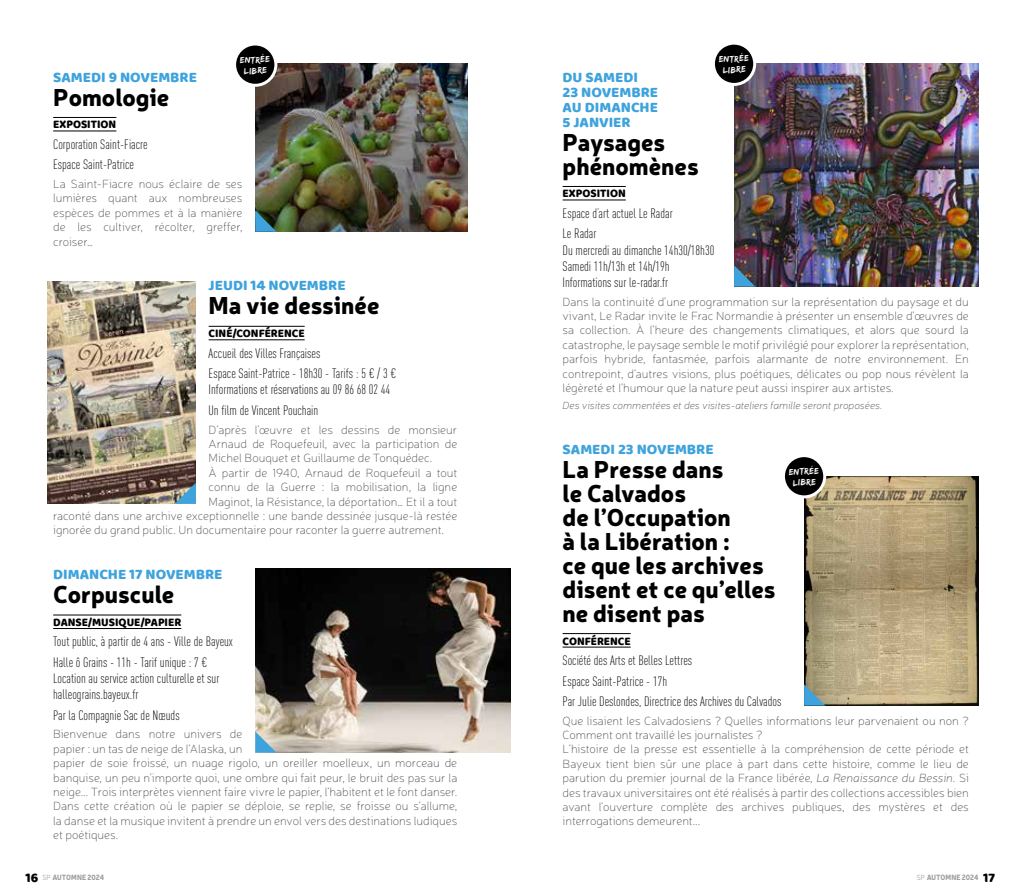
<style>
.page{position:relative;width:1021px;height:893px;background:#fff}
.page>*{position:absolute;margin:0;border:0;box-sizing:border-box;transform-origin:0 0}
.t1{font:900 24px/24px "Neris";color:#000}
.t2{font:15px/15px "Baloo Bhaina";color:#3ea3dc}
.t3{font:300 13.5px/20.4px "DIN Cond";color:#000}
.t4{font:100 12px/14.4px "Neris";color:#575756;text-align:justify}
.t5{font:12px "Baloo Bhaina";color:#000;scale:.95 1}
.t6{font:italic 100 10.5px "Neris";color:#575756}
.t7{font:9px/10.8px "Edo SZ";color:#fff;text-align:center}
.t8{font:900 7.5px "Neris";color:#9d9d9c;scale:.9 1}
.s1{font-style:italic}
.s2{font-family:"Baloo Bhaina";font-weight:400;font-size:13.5px;color:#000}
.s3{font-weight:300}
</style>
<div class="page">
<hr style="left:562px;top:186px;width:64px;height:1px;background:#000">
<hr style="left:562px;top:200px;width:64px;height:1px;background:#000">
<hr style="left:562px;top:633px;width:68px;height:1px;background:#000">
<hr style="left:562px;top:647px;width:68px;height:1px;background:#000">
<hr style="left:53px;top:117px;width:63px;height:1px;background:#000">
<hr style="left:53px;top:131px;width:63px;height:1px;background:#000">
<hr style="left:209px;top:326px;width:96px;height:1px;background:#000">
<hr style="left:209px;top:339px;width:96px;height:1px;background:#000">
<hr style="left:53px;top:615px;width:128px;height:1px;background:#000">
<hr style="left:53px;top:628px;width:128px;height:1px;background:#000">
<img style="left:255px;top:64px;width:213px;height:168px">
<img style="left:734px;top:64px;width:244px;height:223px">
<img style="left:804px;top:476px;width:174px;height:230px">
<img style="left:48px;top:281px;width:148px;height:223px">
<img style="left:255px;top:569px;width:255px;height:184px">
<div style="left:234px;top:44px;width:42px;height:41px;background:#000;border-radius:50%"></div>
<div style="left:233px;top:43px;width:44px;height:44px;border:3px solid #fff;border-radius:50%"></div>
<div style="left:713px;top:43px;width:41px;height:41px;background:#000;border-radius:50%"></div>
<div style="left:712px;top:42px;width:44px;height:44px;border:3px solid #fff;border-radius:50%"></div>
<div style="left:783px;top:456px;width:41px;height:41px;background:#000;border-radius:50%"></div>
<div style="left:782px;top:454px;width:44px;height:44px;border:3px solid #fff;border-radius:50%"></div>
<svg style="left:175px;top:483px;width:21px;height:21px"></svg>
<svg style="left:255px;top:210px;width:21px;height:22px"></svg>
<svg style="left:734px;top:265px;width:21px;height:22px"></svg>
<svg style="left:804px;top:684px;width:21px;height:22px"></svg>
<svg style="left:255px;top:731px;width:21px;height:22px"></svg>
<p class="t7" style="left:240px;top:55px;width:31px;rotate:-3deg">entrée libre</p>
<p class="t7" style="left:718px;top:54px;width:31px;rotate:-3deg">entrée libre</p>
<p class="t2" style="left:53px;top:69px;width:145px">SAMEDI 9 NOVEMBRE</p>
<h1 class="t1" style="left:53px;top:83px;width:118px">Pomologie</h1>
<p class="t5" style="left:53px;top:117px;width:68px">EXPOSITION</p>
<p class="t3" style="left:53px;top:134px;width:96px">Corporation Saint-Fiacre<br>Espace Saint-Patrice</p>
<p class="t4" style="left:53px;top:176px;width:191px">La Saint-Fiacre nous éclaire de ses lumières quant aux nombreuses espèces de pommes et à la manière de les cultiver, récolter, greffer, croiser…</p>
<p class="t2" style="left:209px;top:278px;width:138px">JEUDI 14 NOVEMBRE</p>
<h1 class="t1" style="left:209px;top:292px;width:172px">Ma vie dessinée</h1>
<p class="t5" style="left:209px;top:326px;width:103px">CINÉ/CONFÉRENCE</p>
<p class="t3" style="left:209px;top:343px;width:189px">Accueil des Villes Françaises<br>Espace Saint-Patrice - 18h30 - Tarifs : 5 € / 3 €</p>
<p class="t3" style="left:209px;top:379px;width:183px">Informations et réservations au 09 86 68 02 44<br>Un film de Vincent Pouchain</p>
<p class="t4" style="left:209px;top:422px;width:250px">D’après l’œuvre et les dessins de monsieur</p>
<p class="t4" style="left:209px;top:436px;width:250px">Arnaud de Roquefeuil, avec la participation de</p>
<p class="t4" style="left:209px;top:451px;width:225px">Michel Bouquet et Guillaume de Tonquédec.</p>
<p class="t4" style="left:209px;top:465px;width:250px">À partir de 1940, Arnaud de Roquefeuil a tout</p>
<p class="t4" style="left:209px;top:479px;width:250px">connu de la Guerre : la mobilisation, la ligne</p>
<p class="t4" style="left:209px;top:494px;width:250px">Maginot, la Résistance, la déportation… Et il a tout</p>
<p class="t4" style="left:53px;top:508px;width:405px">raconté dans une archive exceptionnelle : une bande dessinée jusque-là restée</p>
<p class="t4" style="left:53px;top:523px;width:392px">ignorée du grand public. Un documentaire pour raconter la guerre autrement.</p>
<p class="t2" style="left:53px;top:566px;width:171px">DIMANCHE 17 NOVEMBRE</p>
<h1 class="t1" style="left:53px;top:581px;width:123px">Corpuscule</h1>
<p class="t5" style="left:53px;top:615px;width:136px">DANSE/MUSIQUE/PAPIER</p>
<p class="t3" style="left:53px;top:631px;width:181px">Tout public, à partir de 4 ans - Ville de Bayeux<br>Halle ô Grains - 11h - Tarif unique : 7 €</p>
<p class="t3" style="left:53px;top:670px;width:168px;line-height:16.2px">Location au service action culturelle et sur halleograins.bayeux.fr</p>
<p class="t3" style="left:53px;top:705px;width:128px">Par la Compagnie Sac de Nœuds</p>
<p class="t4" style="left:53px;top:727px;width:405px;text-align:left">Bienvenue dans notre univers de<br>papier : un tas de neige de l’Alaska, un<br>papier de soie froissé, un nuage rigolo, un oreiller moelleux, un morceau de banquise, un peu n’importe quoi, une ombre qui fait peur, le bruit des pas sur la neige... Trois interprètes viennent faire vivre le papier, l’habitent et le font danser.<br>Dans cette création où le papier se déploie, se replie, se froisse ou s’allume, la danse et la musique invitent à prendre un envol vers des destinations ludiques et poétiques.</p>
<p class="t2" style="left:562px;top:69px;width:97px">DU SAMEDI<br>23 NOVEMBRE<br>AU DIMANCHE<br>5 JANVIER</p>
<h1 class="t1" style="left:562px;top:128px;width:138px">Paysages phénomènes</h1>
<p class="t5" style="left:562px;top:186px;width:68px">EXPOSITION</p>
<p class="t3" style="left:562px;top:203px;width:112px">Espace d’art actuel Le Radar<br>Le Radar</p>
<p class="t3" style="left:562px;top:242px;width:153px;line-height:16.2px">Du mercredi au dimanche 14h30/18h30<br>Samedi 11h/13h et 14h/19h<br>Informations sur le-radar.fr</p>
<p class="t4" style="left:562px;top:294px;width:408px">Dans la continuité d’une programmation sur la représentation du paysage et du vivant, Le Radar invite le Frac Normandie à présenter un ensemble d’œuvres de sa collection. À l’heure des changements climatiques, et alors que sourd la catastrophe, le paysage semble le motif privilégié pour explorer la représentation, parfois hybride, fantasmée, parfois alarmante de notre environnement. En contrepoint, d’autres visions, plus poétiques, délicates ou pop nous révèlent la légèreté et l’humour que la nature peut aussi inspirer aux artistes.</p>
<p class="t6" style="left:562px;top:399px;width:321px">Des visites commentées et des visites-ateliers famille seront proposées.</p>
<p class="t2" style="left:562px;top:441px;width:152px">SAMEDI 23 NOVEMBRE</p>
<h1 class="t1" style="left:562px;top:456px;width:214px">La Presse dans<br>le Calvados<br>de l’Occupation<br>à la Libération :<br>ce que les archives disent et ce qu’elles ne disent pas</h1>
<p class="t5" style="left:562px;top:633px;width:73px">CONFÉRENCE</p>
<p class="t3" style="left:562px;top:650px;width:220px">Société des Arts et Belles Lettres<br>Espace Saint-Patrice - 17h<br>Par Julie Deslondes, Directrice des Archives du Calvados</p>
<p class="t4" style="left:562px;top:713px;width:408px;text-align:left">Que lisaient les Calvadosiens ? Quelles informations leur parvenaient ou non ?<br>Comment ont travaillé les journalistes ?<br>L’histoire de la presse est essentielle à la compréhension de cette période et Bayeux tient bien sûr une place à part dans cette histoire, comme le lieu de parution du premier journal de la France libérée, <span class="s1">La Renaissance du Bessin</span>. Si des travaux universitaires ont été réalisés à partir des collections accessibles bien avant l’ouverture complète des archives publiques, des mystères et des interrogations demeurent...</p>
<p class="t7" style="left:788px;top:466px;width:31px;rotate:-3deg">entrée libre</p>
<p class="t8" style="left:25px;top:872px;width:89px"><span class="s2">16</span> <span class="s3">SP</span> AUTOMNE 2024</p>
<p class="t8" style="left:916px;top:872px;width:88px"><span class="s3">SP</span> AUTOMNE 2024 <span class="s2">17</span></p>
</div>
